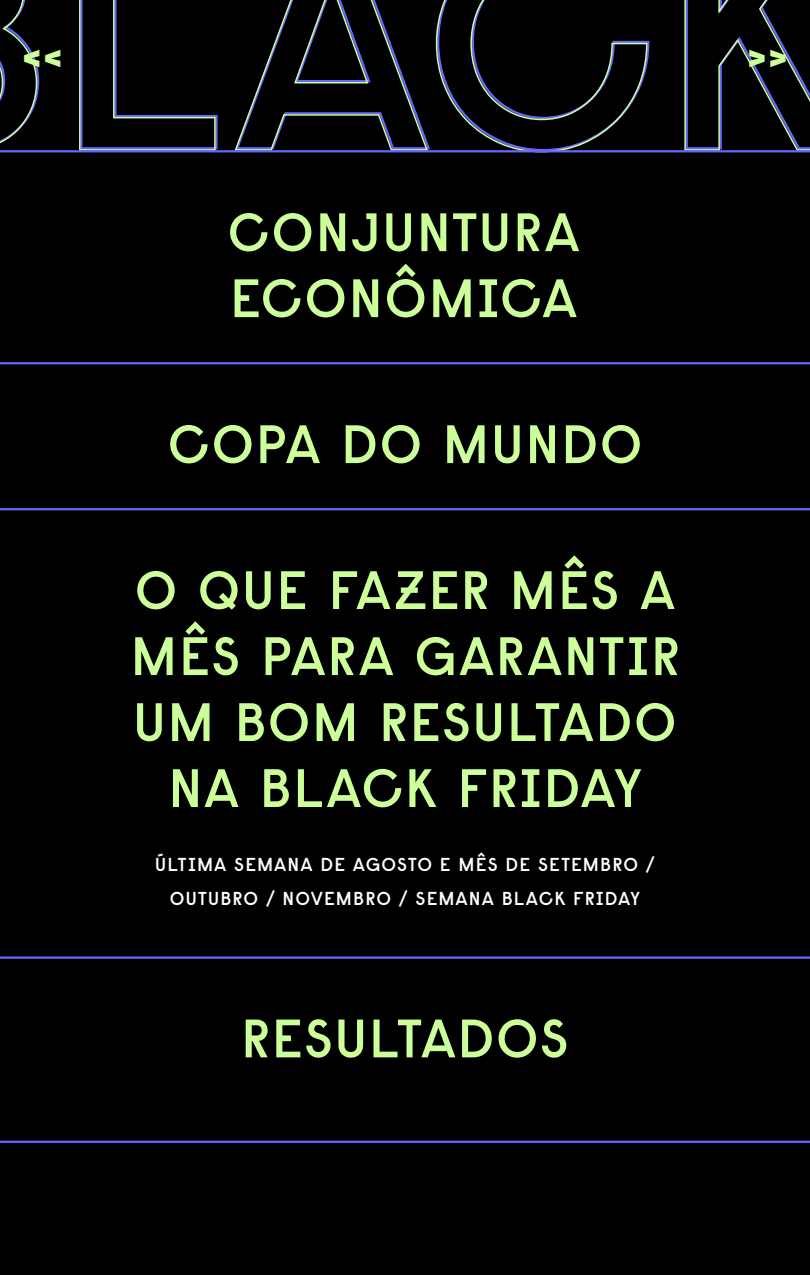
<style>
.page{position:relative;width:810px;height:1275px;background:#000}
.page>*{position:absolute;margin:0;border:0;box-sizing:border-box;transform-origin:0 0}
.t1{font:600 54px/66px "Raisonne";letter-spacing:.035em;color:#cf9}
.t2{font:900 30px "Gotham";color:#cf9}
.t3{font:600 18.75px/33.8px "Raisonne";letter-spacing:.06em;color:#fff;text-align:center}
</style>
<div class="page">
<svg style="left:0;top:0;width:810px;height:153px"></svg>
<hr style="left:0;top:362px;width:810px;height:2px;background:#66f">
<hr style="left:0;top:508px;width:810px;height:2px;background:#66f">
<hr style="left:0;top:956px;width:810px;height:3px;background:#66f">
<hr style="left:0;top:1141px;width:810px;height:2px;background:#66f">
<hr style="left:0;top:150px;width:810px;height:2px;background:#66f">
<svg style="left:749px;top:50px;width:37px;height:17px"></svg>
<p class="t2" style="left:22px;top:37px;width:42px">&lt;&lt;</p>
<p class="t1" style="left:228px;top:198px;width:354px">CONJUNTURA<br>ECONÔMICA</p>
<p class="t1" style="left:168px;top:410px;width:476px">COPA DO MUNDO</p>
<p class="t1" style="left:131px;top:556px;width:550px;text-align:center">O QUE FAZER MÊS A<br>MÊS PARA GARANTIR<br>UM BOM RESULTADO<br>NA BLACK FRIDAY</p>
<p class="t3" style="left:155px;top:848px;width:501px">ÚLTIMA SEMANA DE AGOSTO E MÊS DE SETEMBRO /<br>OUTUBRO / NOVEMBRO / SEMANA BLACK FRIDAY</p>
<p class="t1" style="left:241px;top:1005px;width:329px">RESULTADOS</p>
</div>
